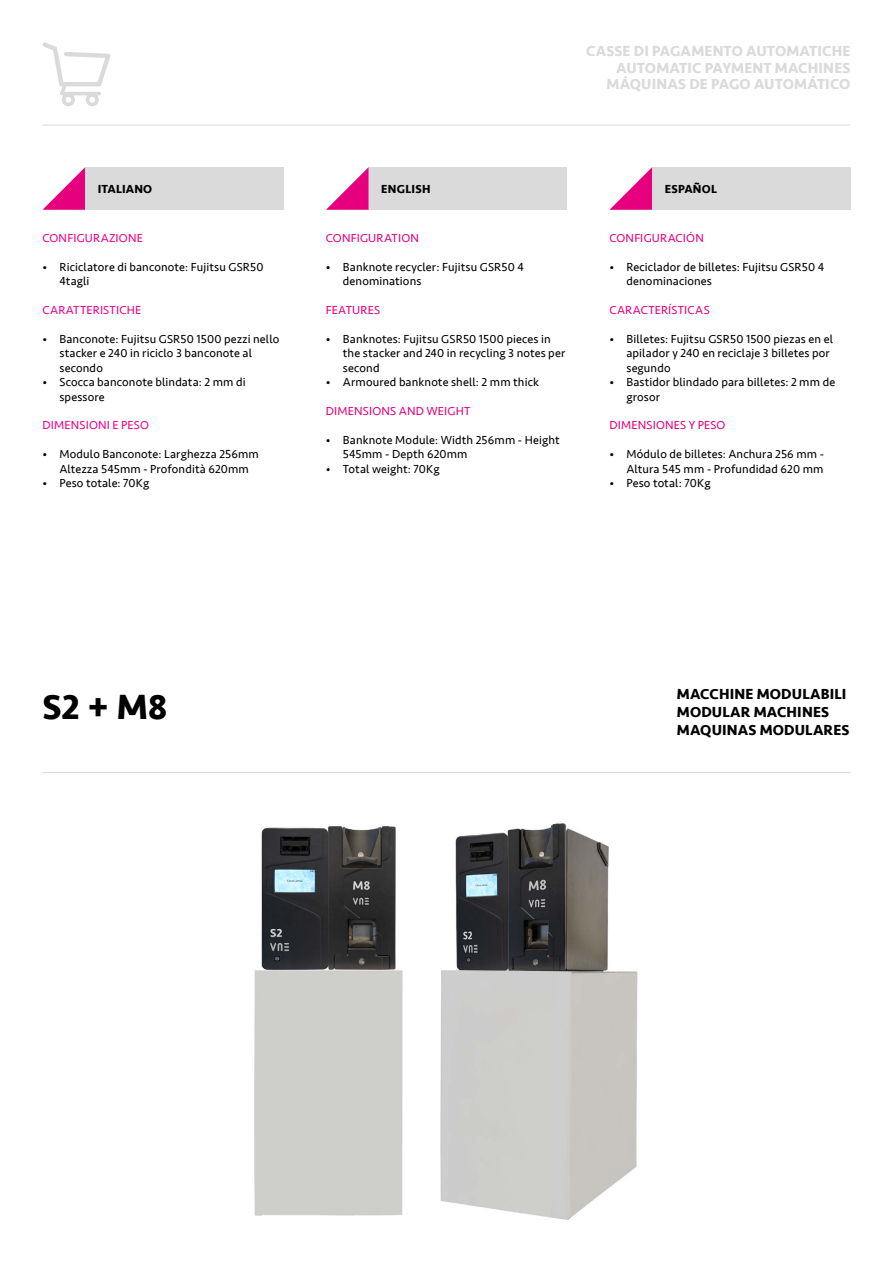
<style>
.page{position:relative;width:893px;height:1263px;background:#fff}
.page>*{position:absolute;margin:0;border:0;box-sizing:border-box;transform-origin:0 0}
.t1{font:700 36px "Seravek";color:#000}
.t2{font:700 15px/16.5px "Seravek";letter-spacing:.005em;color:#dadada;text-align:right}
.t3{font:700 15px/18px "Seravek";letter-spacing:.01em;color:#000}
.t4{font:12px/14.4px "Seravek";letter-spacing:.01em;color:#000}
.t5{font:12px "Seravek";letter-spacing:.015em;color:#e6007d}
.t6{font:12px "Seravek";letter-spacing:.015em;color:#ed008c}
.t7{font:700 12px "Seravek";letter-spacing:.02em;color:#000}
</style>
<div class="page">
<hr style="left:43px;top:125px;width:807px;height:1px;background:#dadada">
<svg style="left:43px;top:167px;width:42px;height:43px"></svg>
<div style="left:85px;top:167px;width:198px;height:43px;background:#dadada"></div>
<div style="left:369px;top:167px;width:198px;height:43px;background:#dadada"></div>
<svg style="left:326px;top:167px;width:43px;height:43px"></svg>
<div style="left:652px;top:167px;width:198px;height:43px;background:#dadada"></div>
<svg style="left:609px;top:167px;width:43px;height:43px"></svg>
<svg style="left:42px;top:42px;width:69px;height:64px"></svg>
<img style="left:254px;top:826px;width:149px;height:390px">
<img style="left:440px;top:823px;width:198px;height:397px">
<hr style="left:43px;top:772px;width:807px;height:1px;background:#dadada">
<p class="t2" style="left:586px;top:43px;width:266px">CASSE DI PAGAMENTO AUTOMATICHE<br>AUTOMATIC PAYMENT MACHINES<br>MÁQUINAS DE PAGO AUTOMÁTICO</p>
<p class="t7" style="left:98px;top:179px;width:56px">ITALIANO</p>
<p class="t7" style="left:381px;top:179px;width:51px">ENGLISH</p>
<p class="t7" style="left:665px;top:179px;width:54px">ESPAÑOL</p>
<p class="t6" style="left:43px;top:229px;width:102px">CONFIGURAZIONE</p>
<p class="t4" style="left:60px;top:260px;width:206px;text-indent:-17px">• Riciclatore di banconote: Fujitsu GSR50<br>4tagli</p>
<p class="t6" style="left:43px;top:301px;width:100px">CARATTERISTICHE</p>
<p class="t4" style="left:60px;top:332px;width:221px;text-indent:-17px">• Banconote: Fujitsu GSR50 1500 pezzi nello stacker e 240 in riciclo 3 banconote al secondo</p>
<p class="t4" style="left:60px;top:375px;width:188px;text-indent:-17px">• Scocca banconote blindata: 2 mm di spessore</p>
<p class="t6" style="left:43px;top:416px;width:108px">DIMENSIONI E PESO</p>
<p class="t4" style="left:43px;top:447px;width:218px;text-align:center">• Modulo Banconote: Larghezza 256mm<br>Altezza 545mm - Profondità 620mm</p>
<p class="t4" style="left:43px;top:476px;width:108px">• Peso totale: 70Kg</p>
<p class="t5" style="left:326px;top:229px;width:95px">CONFIGURATION</p>
<p class="t4" style="left:343px;top:260px;width:182px;text-indent:-17px">• Banknote recycler: Fujitsu GSR50 4 denominations</p>
<p class="t5" style="left:326px;top:301px;width:56px">FEATURES</p>
<p class="t4" style="left:343px;top:332px;width:224px;text-indent:-17px">• Banknotes: Fujitsu GSR50 1500 pieces in the stacker and 240 in recycling 3 notes per second</p>
<p class="t4" style="left:326px;top:375px;width:215px">• Armoured banknote shell: 2 mm thick</p>
<p class="t5" style="left:326px;top:402px;width:146px">DIMENSIONS AND WEIGHT</p>
<p class="t4" style="left:343px;top:432px;width:218px;text-indent:-17px">• Banknote Module: Width 256mm - Height<br>545mm - Depth 620mm</p>
<p class="t4" style="left:326px;top:461px;width:115px">• Total weight: 70Kg</p>
<p class="t5" style="left:609px;top:229px;width:96px">CONFIGURACIÓN</p>
<p class="t4" style="left:626px;top:260px;width:199px;text-indent:-17px">• Reciclador de billetes: Fujitsu GSR50 4 denominaciones</p>
<p class="t5" style="left:609px;top:301px;width:102px">CARACTERÍSTICAS</p>
<p class="t4" style="left:626px;top:332px;width:208px;text-indent:-17px">• Billetes: Fujitsu GSR50 1500 piezas en el apilador y 240 en reciclaje 3 billetes por segundo</p>
<p class="t4" style="left:626px;top:375px;width:210px;text-indent:-17px">• Bastidor blindado para billetes: 2 mm de grosor</p>
<p class="t5" style="left:609px;top:416px;width:117px">DIMENSIONES Y PESO</p>
<p class="t4" style="left:609px;top:447px;width:216px;text-align:right">• Módulo de billetes: Anchura 256 mm -<br>Altura 545 mm - Profundidad 620 mm</p>
<p class="t4" style="left:609px;top:476px;width:103px">• Peso total: 70Kg</p>
<h1 class="t1" style="left:43px;top:678px;width:127px">S2 + M8</h1>
<p class="t3" style="left:677px;top:685px;width:174px">MACCHINE MODULABILI<br>MODULAR MACHINES<br>MAQUINAS MODULARES</p>
</div>
